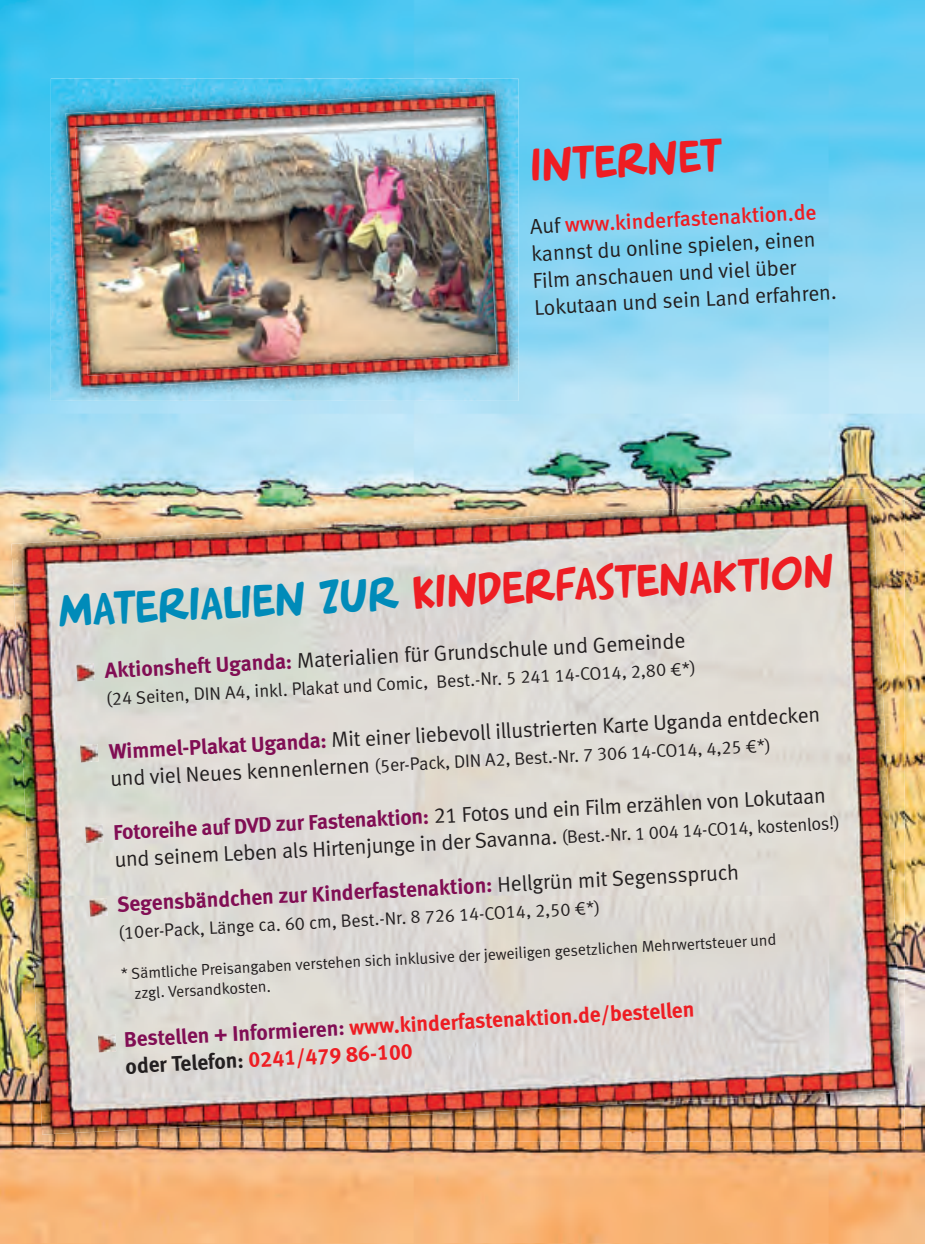
<style>
.page{position:relative;width:925px;height:1244px;background:#fff}
.page>*{position:absolute;margin:0;border:0;box-sizing:border-box;transform-origin:0 0}
.t1{font:45px "Arnold 21";color:#ee1d23}
.t2{font:21.38px/27px "Meta Normal LF";color:#231f20}
.t3{font:21.38px/27px "Meta Bold LF";color:#ee1d23}
.t4{font:21.38px "Meta Bold LF";color:#810e54}
.t5{font:21.38px "Meta Medium LF";color:#ee1d23}
.t6{font:18px "Meta Normal LF";color:#231f20}
.t7{font:15.75px/20.2px "Meta Normal LF";color:#231f20}
.s1{font-family:"Meta Normal LF";color:#231f20}
.s2{color:#008bb9}
.s3{font-family:"Meta Bold LF";color:#810e54}
.s4{font-size:21.38px}
.s5{font-size:18px}
.s6{color:#810e54}
.s7{color:#231f20}
</style>
<div class="page">
<img style="left:0;top:0;width:925px;height:1244px">
<img style="left:924px;top:253px;width:1px;height:249px">
<svg style="left:924px;top:268px;width:1px;height:222px"></svg>
<svg style="left:924px;top:554px;width:1px;height:215px"></svg>
<img style="left:924px;top:986px;width:1px;height:126px">
<img style="left:924px;top:929px;width:1px;height:37px">
<img style="left:0;top:489px;width:905px;height:71px">
<img style="left:0;top:560px;width:74px;height:581px">
<img style="left:830px;top:560px;width:75px;height:581px">
<img style="left:74px;top:1134px;width:756px;height:7px">
<img style="left:11px;top:520px;width:446px;height:376px">
<img style="left:457px;top:499px;width:436px;height:396px">
<img style="left:30px;top:895px;width:800px;height:239px">
<img style="left:829px;top:895px;width:74px;height:198px">
<img style="left:51px;top:78px;width:467px;height:323px">
<img style="left:66px;top:91px;width:444px;height:298px">
<img style="left:75px;top:106px;width:422px;height:270px">
<img style="left:76px;top:663px;width:19px;height:18px">
<img style="left:80px;top:744px;width:18px;height:18px">
<img style="left:85px;top:824px;width:19px;height:19px">
<img style="left:89px;top:898px;width:19px;height:18px">
<img style="left:98px;top:1034px;width:18px;height:18px">
<h1 class="t1" style="left:530px;top:137px;width:194px;rotate:-3deg">Internet</h1>
<p class="t5" style="left:529px;top:214px;width:288px;rotate:-3deg"><span class="s1">Auf</span> www.kinderfastenaktion.de</p>
<p class="t2" style="left:531px;top:240px;width:304px;rotate:-3deg">kannst du online spielen, einen<br>Film anschauen und viel über<br>Lokutaan und sein Land erfahren.</p>
<h1 class="t1" style="left:57px;top:582px;width:779px;rotate:-3deg"><span class="s2">Materialien zur</span> Kinderfastenaktion</h1>
<p class="t2" style="left:104px;top:657px;width:583px;rotate:-3deg"><span class="s3">Aktionsheft Uganda:</span> Materialien für Grundschule und Gemeinde</p>
<p class="t6" style="left:106px;top:688px;width:592px;rotate:-3deg">(24 Seiten, DIN A4, inkl. Plakat und Comic, Best.-Nr. 5 241 14-CO14, 2,80 €*)</p>
<p class="t2" style="left:108px;top:738px;width:713px;rotate:-3deg"><span class="s3">Wimmel-Plakat Uganda:</span> Mit einer liebevoll illustrierten Karte Uganda entdecken</p>
<p class="t6" style="left:110px;top:769px;width:663px;rotate:-3deg"><span class="s4">und viel Neues kennenlernen</span> (5er-Pack, DIN A2, Best.-Nr. 7 306 14-CO14, 4,25 €*)</p>
<p class="t2" style="left:113px;top:819px;width:727px;rotate:-3deg"><span class="s3">Fotoreihe auf DVD zur Fastenaktion:</span> 21 Fotos und ein Film erzählen von Lokutaan und seinem Leben als Hirtenjunge in der Savanna. <span class="s5">(Best.-Nr. 1 004 14-CO14, kostenlos!)</span></p>
<p class="t4" style="left:116px;top:892px;width:624px;rotate:-3deg">Segensbändchen zur Kinderfastenaktion: <span class="s1">Hellgrün mit Segensspruch</span></p>
<p class="t6" style="left:118px;top:922px;width:484px;rotate:-3deg">(10er-Pack, Länge ca. 60 cm, Best.-Nr. 8 726 14-CO14, 2,50 €*)</p>
<p class="t7" style="left:133px;top:963px;width:645px;text-indent:-13px;rotate:-3deg">* Sämtliche Preisangaben verstehen sich inklusive der jeweiligen gesetzlichen Mehrwertsteuer und zzgl. Versandkosten.</p>
<p class="t3" style="left:123px;top:1025px;width:572px;rotate:-3deg"><span class="s6">Bestellen + Informieren:</span> www.kinderfastenaktion.de/bestellen <span class="s7">oder Telefon:</span> 0241/479 86-100</p>
</div>
